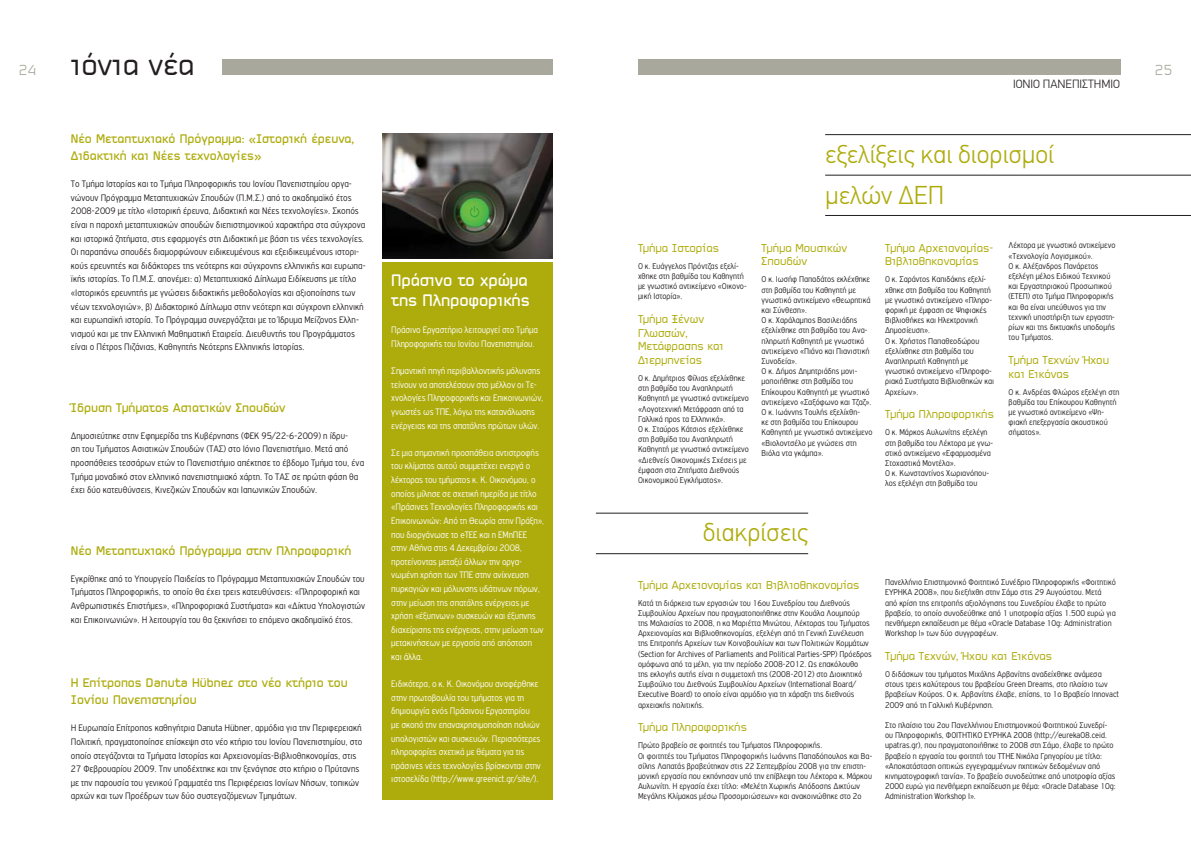
<style>
.page{position:relative;width:1191px;height:842px;background:#fff}
.page>*{position:absolute;margin:0;border:0;box-sizing:border-box;transform-origin:0 0}
.t1{font:28px "PF Sector A";color:#231f20}
.t2{font:300 26px/40.8px "PF Din Text";color:#aeac0d}
.t3{font:700 16px/20.4px "PF Sector A";letter-spacing:-.01em;color:#fff}
.t4{font:14px "PF Sector A Light";color:#a8a89d}
.t5{font:700 12px/17px "PF Sector A";color:#aeac0d}
.t6{font:300 12px "PF Din Text";color:#231f20}
.t7{font:11px/13.6px "PF Sector A";color:#aeac0d}
.t8{font:300 10px/13.6px "PF Highway Gothic Cond";color:#231f20}
.t9{font:300 10px/13.6px "PF Highway Gothic Cond";letter-spacing:-.01em;color:#fff}
.t10{font:300 9px/10.2px "PF Highway Gothic Cond";color:#231f20}
</style>
<div class="page">
<div style="left:222px;top:59px;width:331px;height:16px;background:#a8a89d"></div>
<div style="left:638px;top:59px;width:482px;height:16px;background:#a8a89d"></div>
<div style="left:383px;top:262px;width:170px;height:537px;background:#aeac0d"></div>
<img style="left:383px;top:134px;width:170px;height:125px">
<hr style="left:825px;top:134px;width:366px;height:1px;background:#231f20">
<hr style="left:825px;top:175px;width:366px;height:1px;background:#231f20">
<hr style="left:825px;top:215px;width:366px;height:1px;background:#231f20">
<hr style="left:596px;top:513px;width:212px;height:1px;background:#231f20">
<hr style="left:596px;top:553px;width:212px;height:1px;background:#231f20">
<h3 class="t4" style="left:18px;top:61px;width:9px">24</h3>
<h1 class="t1" style="left:71px;top:48px;width:125px">ιόνια νέα</h1>
<h3 class="t5" style="left:71px;top:130px;width:285px">Νέο Μεταπτυχιακό Πρόγραμμα: «Ιστορική έρευνα,<br>Διδακτική και Νέες τεχνολογίες»</h3>
<p class="t8" style="left:71px;top:177px;width:296px">Το Τμήμα Ιστορίας και το Τμήμα Πληροφορικής του Ιονίου Πανεπιστημίου οργα&shy;νώνουν Πρόγραμμα Μεταπτυχιακών Σπουδών (Π.Μ.Σ.) από το ακαδημαϊκό έτος 2008-2009 με τίτλο «Ιστορική έρευνα, Διδακτική και Νέες τεχνολογίες». Σκοπός είναι η παροχή μεταπτυχιακών σπουδών διεπιστημονικού χαρακτήρα στα σύγχρονα και ιστορικά ζητήματα, στις εφαρμογές στη Διδακτική με βάση τις νέες τεχνολογίες.<br>Οι παραπάνω σπουδές διαμορφώνουν ειδικευμένους και εξειδικευμένους ιστορι&shy;κούς ερευνητές και διδάκτορες της νεότερης και σύγχρονης ελληνικής και ευρωπα&shy;ϊκής ιστορίας. Το Π.Μ.Σ. απονέμει: α) Μεταπτυχιακό Δίπλωμα Ειδίκευσης με τίτλο «Ιστορικός ερευνητής με γνώσεις διδακτικής μεθοδολογίας και αξιοποίησης των νέων τεχνολογιών», β) Διδακτορικό Δίπλωμα στην νεότερη και σύγχρονη ελληνική και ευρωπαϊκή ιστορία. Το Πρόγραμμα συνεργάζεται με το Ίδρυμα Μείζονος Ελλη&shy;νισμού και με την Ελληνική Μαθηματική Εταιρεία. Διευθυντής του Προγράμματος είναι ο Πέτρος Πιζάνιας, Καθηγητής Νεότερης Ελληνικής Ιστορίας.</p>
<h3 class="t5" style="left:71px;top:398px;width:216px">Ίδρυση Τμήματος Ασιατικών Σπουδών</h3>
<p class="t8" style="left:71px;top:429px;width:295px">Δημοσιεύτηκε στην Εφημερίδα της Κυβέρνησης (ΦΕΚ 95/22-6-2009) η ίδρυ-<br>ση του Τμήματος Ασιατικών Σπουδών (ΤΑΣ) στο Ιόνιο Πανεπιστήμιο. Μετά από προσπάθειες τεσσάρων ετών το Πανεπιστήμιο απέκτησε το έβδομο Τμήμα του, ένα Τμήμα μοναδικό στον ελληνικό πανεπιστημιακό χάρτη. Το ΤΑΣ σε πρώτη φάση θα έχει δύο κατευθύνσεις, Κινεζικών Σπουδών και Ιαπωνικών Σπουδών.</p>
<h3 class="t5" style="left:71px;top:541px;width:282px">Νέο Μεταπτυχιακό Πρόγραμμα στην Πληροφορική</h3>
<p class="t8" style="left:71px;top:572px;width:296px">Εγκρίθηκε από το Υπουργείο Παιδείας το Πρόγραμμα Μεταπτυχιακών Σπουδών του Τμήματος Πληροφορικής, το οποίο θα έχει τρεις κατευθύνσεις: «Πληροφορική και Ανθρωπιστικές Επιστήμες», «Πληροφοριακά Συστήματα» και «Δίκτυα Υπολογιστών και Επικοινωνιών». Η λειτουργία του θα ξεκινήσει το επόμενο ακαδημαϊκό έτος.</p>
<h3 class="t5" style="left:71px;top:674px;width:278px">Η Επίτροπος Danuta Hübner στο νέο κτήριο του<br>Ιονίου Πανεπιστημίου</h3>
<p class="t8" style="left:71px;top:721px;width:293px">Η Ευρωπαία Επίτροπος καθηγήτρια Danuta Hübner, αρμόδια για την Περιφερειακή Πολιτική, πραγματοποίησε επίσκεψη στο νέο κτήριο του Ιονίου Πανεπιστημίου, στο οποίο στεγάζονται τα Τμήματα Ιστορίας και Αρχειονομίας-Βιβλιοθηκονομίας, στις 27 Φεβρουαρίου 2009. Την υποδέχτηκε και την ξενάγησε στο κτήριο ο Πρύτανης με την παρουσία του γενικού Γραμματέα της Περιφέρειας Ιονίων Νήσων, τοπικών αρχών και των Προέδρων των δύο συστεγαζόμενων Τμημάτων.</p>
<h3 class="t3" style="left:391px;top:269px;width:140px">Πράσινο το χρώμα της Πληροφορικής</h3>
<p class="t9" style="left:391px;top:323px;width:148px">Πράσινο Εργαστήριο λειτουργεί στο Τμήμα<br>Πληροφορικής του Ιονίου Πανεπιστημίου.</p>
<p class="t9" style="left:391px;top:364px;width:154px">Σημαντική πηγή περιβαλλοντικής μόλυνσης τείνουν να αποτελέσουν στο μέλλον οι Τε&shy;χνολογίες Πληροφορικής και Επικοινωνιών, γνωστές ως ΤΠΕ, λόγω της κατανάλωσης ενέργειας και της σπατάλης πρώτων υλών.</p>
<p class="t9" style="left:391px;top:446px;width:154px">Σε μια σημαντική προσπάθεια αντιστροφής του κλίματος αυτού συμμετέχει ενεργά ο λέκτορας του τμήματος κ. Κ. Οικονόμου, ο οποίος μίλησε σε σχετική ημερίδα με τίτλο «Πράσινες Τεχνολογίες Πληροφορικής και Επικοινωνιών: Από τη Θεωρία στην Πράξη», που διοργάνωσε το eTEE και η ΕΜηΠΕΕ στην Αθήνα στις 4 Δεκεμβρίου 2008, προτείνοντας μεταξύ άλλων την οργα&shy;νωμένη χρήση των ΤΠΕ στην ανίχνευση πυρκαγιών και μόλυνσης υδάτινων πόρων, στην μείωση της σπατάλης ενέργειας με χρήση «έξυπνων» συσκευών και έξυπνης διαχείρισης της ενέργειας, στην μείωση των μετακινήσεων με εργασία από απόσταση και άλλα.</p>
<p class="t9" style="left:391px;top:677px;width:151px">Ειδικότερα, ο κ. Κ. Οικονόμου αναφέρθηκε στην πρωτοβουλία του τμήματος για τη δημιουργία ενός Πράσινου Εργαστηρίου<br>με σκοπό την επαναχρησιμοποίηση παλιών υπολογιστών και συσκευών. Περισσότερες πληροφορίες σχετικά με θέματα για τις πράσινες νέες τεχνολογίες βρίσκονται στην ιστοσελίδα (http://www.greenict.gr/site/).</p>
<h3 class="t6" style="left:1013px;top:77px;width:109px">ΙΟΝΙΟ ΠΑΝΕΠΙΣΤΗΜΙΟ</h3>
<h2 class="t2" style="left:825px;top:134px;width:230px">εξελίξεις και διορισμοί μελών ΔΕΠ</h2>
<p class="t7" style="left:638px;top:241px;width:83px">Τμήμα Ιστορίας</p>
<p class="t10" style="left:638px;top:261px;width:110px">Ο κ. Ευάγγελος Πρόντζας εξελί&shy;χθηκε στη βαθμίδα του Καθηγητή με γνωστικό αντικείμενο «Οικονο&shy;μική Ιστορία».</p>
<p class="t7" style="left:638px;top:312px;width:87px">Τμήμα Ξένων<br>Γλωσσών,<br>Μετάφρασης και<br>Διερμηνείας</p>
<p class="t10" style="left:638px;top:373px;width:112px">Ο κ. Δημήτριος Φίλιας εξελίχθηκε στη βαθμίδα του Αναπληρωτή<br>Καθηγητή με γνωστικό αντικείμενο «Λογοτεχνική Μετάφραση από τα<br>Γαλλικά προς τα Ελληνικά».<br>Ο κ. Σταύρος Κάτσιος εξελίχθηκε στη βαθμίδα του Αναπληρωτή<br>Καθηγητή με γνωστικό αντικείμενο «Διεθνείς Οικονομικές Σχέσεις με έμφαση στα Ζητήματα Διεθνούς<br>Οικονομικού Εγκλήματος».</p>
<p class="t7" style="left:761px;top:241px;width:87px">Τμήμα Μουσικών<br>Σπουδών</p>
<p class="t10" style="left:761px;top:274px;width:112px">Ο κ. Ιωσήφ Παπαδάτος εκλέχθηκε στη βαθμίδα του Καθηγητή με γνωστικό αντικείμενο «Θεωρητικά και Σύνθεση».<br>Ο κ. Χαράλαμπος Βασιλειάδης εξελίχθηκε στη βαθμίδα του Ανα&shy;πληρωτή Καθηγητή με γνωστικό αντικείμενο «Πιάνο και Πιανιστική<br>Συνοδεία».<br>Ο κ. Δήμος Δημητριάδης μονι&shy;μοποιήθηκε στη βαθμίδα του<br>Επίκουρου Καθηγητή με γνωστικό αντικείμενο «Σαξόφωνο και Τζαζ».<br>Ο κ. Ιωάννης Τουλής εξελίχθη-<br>κε στη βαθμίδα του Επίκουρου<br>Καθηγητή με γνωστικό αντικείμενο «Βιολοντσέλο με γνώσεις στη<br>Βιόλα ντα γκάμπα».</p>
<p class="t7" style="left:885px;top:241px;width:110px">Τμήμα Αρχειονομίας-<br>Βιβλιοθηκονομίας</p>
<p class="t10" style="left:885px;top:274px;width:111px">Ο κ. Σαράντος Καπιδάκης εξελί&shy;χθηκε στη βαθμίδα του Καθηγητή με γνωστικό αντικείμενο «Πληρο&shy;φορική με έμφαση σε Ψηφιακές<br>Βιβλιοθήκες και Ηλεκτρονική<br>Δημοσίευση».<br>Ο κ. Χρήστος Παπαθεοδώρου εξελίχθηκε στη βαθμίδα του<br>Αναπληρωτή Καθηγητή με γνωστικό αντικείμενο «Πληροφο&shy;ριακά Συστήµατα Βιβλιοθηκών και<br>Αρχείων».</p>
<p class="t7" style="left:885px;top:407px;width:110px">Τμήμα Πληροφορικής</p>
<p class="t10" style="left:885px;top:427px;width:109px">Ο κ. Μάρκος Αυλωνίτης εξελέγη στη βαθμίδα του Λέκτορα με γνω&shy;στικό αντικείμενο «Εφαρμοσμένα<br>Στοχαστικά Μοντέλα».<br>Ο κ. Κωνσταντίνος Χωριανόπου&shy;λος εξελέγη στη βαθμίδα του</p>
<p class="t10" style="left:1008px;top:240px;width:108px">Λέκτορα με γνωστικό αντικείμενο «Τεχνολογία Λογισμικού».<br>Ο κ. Αλέξανδρος Πανάρετος εξελέγη μέλος Ειδικού Τεχνικού και Εργαστηριακού Προσωπικού (ΕΤΕΠ) στο Τμήμα Πληροφορικής και θα είναι υπεύθυνος για την τεχνική υποστήριξη των εργαστη&shy;ρίων και της δικτυακής υποδομής του Τμήματος.</p>
<p class="t7" style="left:1008px;top:353px;width:102px">Τμήμα Τεχνών Ήχου και Εικόνας</p>
<p class="t10" style="left:1008px;top:387px;width:112px">Ο κ. Ανδρέας Φλώρος εξελέγη στη βαθμίδα του Επίκουρου Καθηγητή με γνωστικό αντικείμενο «Ψη&shy;φιακή επεξεργασία ακουστικού σήματος».</p>
<h2 class="t2" style="left:702px;top:512px;width:107px">διακρίσεις</h2>
<p class="t7" style="left:638px;top:577px;width:223px">Τμήμα Αρχειονομίας και Βιβλιοθηκονομίας</p>
<p class="t10" style="left:638px;top:597px;width:235px">Κατά τη διάρκεια των εργασιών του 16ου Συνεδρίου του Διεθνούς Συμβουλίου Αρχείων που πραγματοποιήθηκε στην Κουάλα Λουμπούρ της Μαλαισίας το 2008, η κα Μαριέττα Μινώτου, Λέκτορας του Τμήματος Αρχειονομίας και Βιβλιοθηκονομίας, εξελέγη από τη Γενική Συνέλευση της Επιτροπής Αρχείων των Κοινοβουλίων και των Πολιτικών Κομμάτων (Section for Archives of Parliaments and Political Parties-SPP) Πρόεδρος ομόφωνα από τα μέλη, για την περίοδο 2008-2012. Ως επακόλουθο<br>της εκλογής αυτής είναι η συμμετοχή της (2008-2012) στο Διοικητικό Συμβούλιο του Διεθνούς Συμβουλίου Αρχείων (International Board/ Executive Board) το οποίο είναι αρμόδιο για τη χάραξη της διεθνούς αρχειακής πολιτικής.</p>
<p class="t7" style="left:638px;top:720px;width:110px">Τμήμα Πληροφορικής</p>
<p class="t10" style="left:638px;top:740px;width:236px">Πρώτο βραβείο σε φοιτητές του Τμήματος Πληροφορικής.<br>Οι φοιτητές του Τμήματος Πληροφορικής Ιωάννης Παπαδόπουλος και Βα&shy;σίλης Λαπατάς βραβεύτηκαν στις 22 Σεπτεμβρίου 2008 για την επιστη&shy;μονική εργασία που εκπόνησαν υπό την επίβλεψη του Λέκτορα κ. Μάρκου Αυλωνίτη. Η εργασία έχει τίτλο: «Μελέτη Χωρικής Απόδοσης Δικτύων Μεγάλης Κλίμακας μέσω Προσομοιώσεων» και ανακοινώθηκε στο 2ο</p>
<p class="t10" style="left:885px;top:577px;width:232px">Πανελλήνιο Επιστημονικό Φοιτητικό Συνέδριο Πληροφορικής «Φοιτητικό ΕΥΡΗΚΑ 2008», που διεξήχθη στην Σάμο στις 29 Αυγούστου. Μετά από κρίση της επιτροπής αξιολόγησης του Συνεδρίου έλαβε το πρώτο βραβείο, το οποίο συνοδεύθηκε από 1 υποτροφία αξίας 1.500 ευρώ για πενθήμερη εκπαίδευση με θέμα «Oracle Database 10g: Administration Workshop I» των δύο συγγραφέων.</p>
<p class="t7" style="left:885px;top:649px;width:169px">Τμήμα Τεχνών, Ήχου και Εικόνας</p>
<p class="t10" style="left:885px;top:669px;width:235px">Ο διδάσκων του τμήματος Μιχάλης Αρβανίτης αναδείχθηκε ανάμεσα στους τρεις καλύτερους του βραβείου Green Dreams, στο πλαίσιο των βραβείων Κούρος. Ο κ. Αρβανίτης έλαβε, επίσης, το 1ο Βραβείο Innovact 2009 από τη Γαλλική Κυβέρνηση.</p>
<p class="t10" style="left:885px;top:720px;width:232px">Στο πλαίσιο του 2ου Πανελλήνιου Επιστημονικού Φοιτητικού Συνεδρί&shy;ου Πληροφορικής, ΦΟΙΤΗΤΙΚΟ ΕΥΡΗΚΑ 2008 (http://eureka08.ceid. upatras.gr), που πραγματοποιήθηκε το 2008 στη Σάμο, έλαβε το πρώτο βραβείο η εργασία του φοιτητή του ΤΤΗΕ Νικόλα Γρηγορίου με τίτλο: «Αποκατάσταση οπτικώς εγγεγραμμένων ηχητικών δεδομένων από κινηματογραφική ταινία». Το βραβείο συνοδεύτηκε από υποτροφία αξίας 2000 ευρώ για πενθήμερη εκπαίδευση με θέμα: «Oracle Database 10g:<br>Administration Workshop I».</p>
<h3 class="t4" style="left:1154px;top:61px;width:9px">25</h3>
</div>
